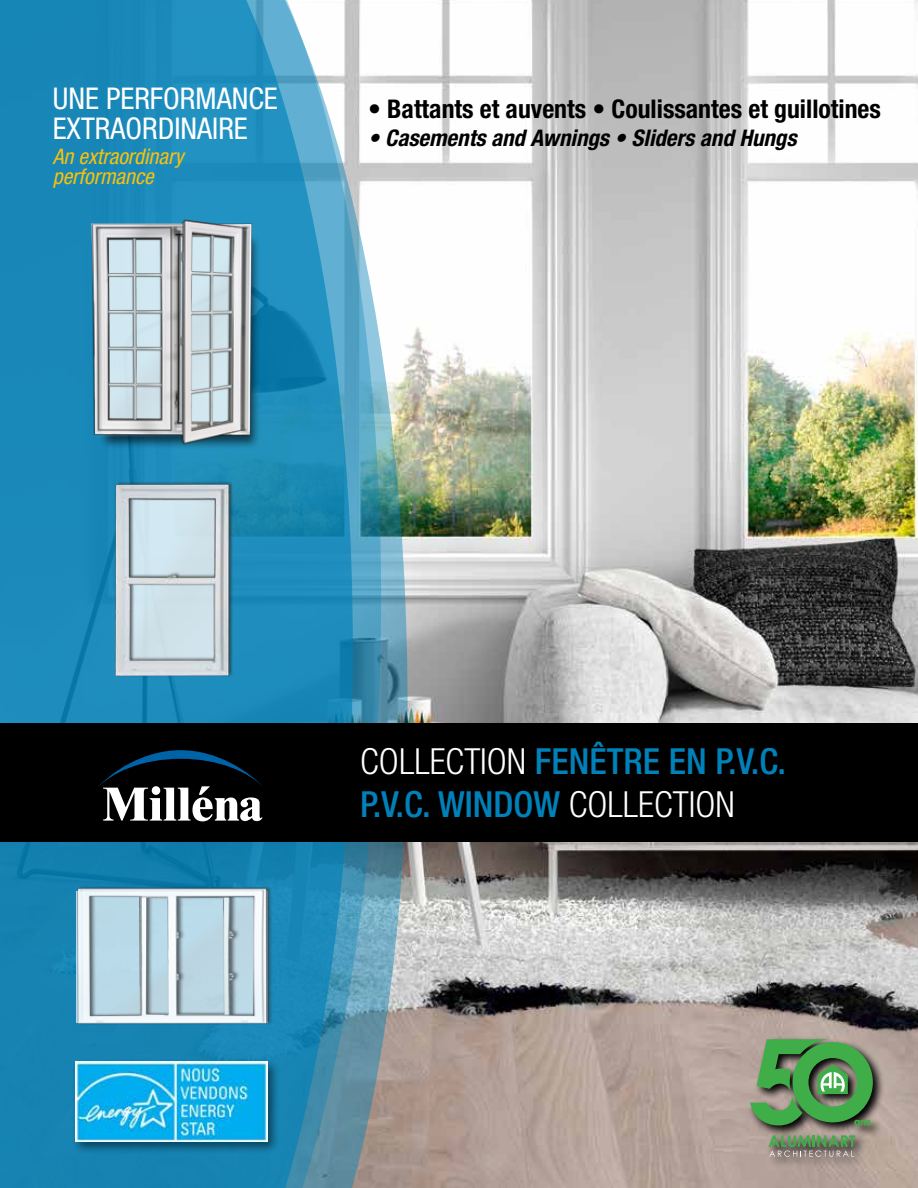
<style>
.page{position:relative;width:918px;height:1188px;background:#fff}
.page>*{position:absolute;margin:0;border:0;box-sizing:border-box;transform-origin:0 0}
.t1{font:500 condensed 36px/43.2px "Helvetica Neue LT Std";color:#0081b9}
.t2{font:condensed 30px/29.1px "Helvetica Neue LT Std";color:#fff}
.t3{font:700 condensed 25.8px "Helvetica Neue LT Std";color:#000}
.t4{font:italic 700 condensed 22.95px "Helvetica Neue LT Std";color:#000}
.t5{font:italic condensed 21.45px/19.8px "Helvetica Neue LT Std";color:#f9c20a}
.s1{font-weight:300;color:#fff}
</style>
<div class="page">
<img style="left:418px;top:0;width:500px;height:1188px">
<svg style="left:0;top:0;width:418px;height:1188px;background:#3f97bc"></svg>
<div style="left:0;top:723px;width:918px;height:119px;background:#000"></div>
<svg style="left:98px;top:750px;width:165px;height:71px"></svg>
<img style="left:83px;top:199px;width:178px;height:257px">
<img style="left:106px;top:472px;width:132px;height:234px">
<img style="left:64px;top:861px;width:212px;height:178px">
<div style="left:72px;top:1058px;width:208px;height:97px;background:#000;opacity:.49"></div>
<img style="left:75px;top:1062px;width:192px;height:79px">
<svg style="left:748px;top:1037px;width:137px;height:132px;background:#a7968e"></svg>
<svg style="left:769px;top:1135px;width:86px;height:22px;background:#788b6e"></svg>
<svg style="left:750px;top:1039px;width:123px;height:87px;background:#5a9459"></svg>
<p class="t2" style="left:53px;top:84px;width:227px">UNE PERFORMANCE<br>EXTRAORDINAIRE</p>
<p class="t5" style="left:53px;top:147px;width:132px">An extraordinary performance</p>
<p class="t3" style="left:368px;top:93px;width:514px">• Battants et auvents • Coulissantes et guillotines</p>
<p class="t4" style="left:368px;top:124px;width:430px">• Casements and Awnings • Sliders and Hungs</p>
<p class="t1" style="left:360px;top:739px;width:427px"><span class="s1">COLLECTION</span> FENÊTRE EN P.V.C.<br>P.V.C. WINDOW <span class="s1">COLLECTION</span></p>
</div>
